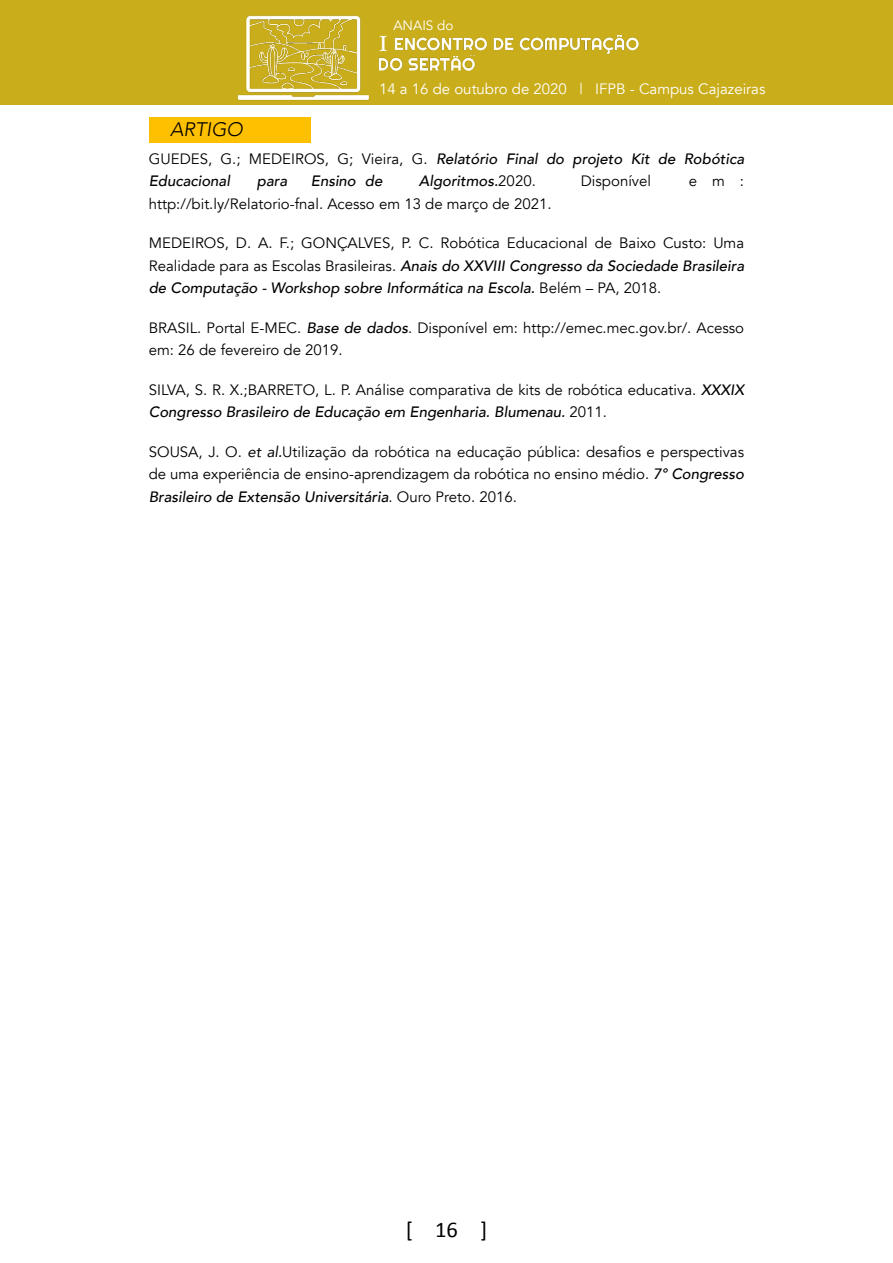
<style>
.page{position:relative;width:893px;height:1263px;background:#fff}
.page>*{position:absolute;margin:0;border:0;box-sizing:border-box;transform-origin:0 0}
.t1{font:22.5px "Calibri";color:#000}
.t2{font:22.5px "Plantagenet Cherokee";color:#fff}
.t3{font:italic 300 19.5px "Avenir";color:#000}
.t4{font:15px/22.5px "Avenir";color:#000;text-align:justify}
.t5{font:italic 500 15px/22.5px "Avenir";color:#000}
.t6{font:15px "Avenir";color:#fff}
.t7{font:13.5px "Avenir";color:#fff}
.s1{font-weight:400;font-style:normal}
.s2{font-weight:500;font-style:italic}
.s3{font-style:italic}
</style>
<div class="page">
<div style="left:149px;top:117px;width:161px;height:26px;background:#ffc000"></div>
<div style="left:0;top:0;width:893px;height:104px;background:#caad1a"></div>
<img style="left:394px;top:35px;width:245px;height:19px">
<img style="left:378px;top:56px;width:97px;height:15px">
<img style="left:237px;top:15px;width:132px;height:85px">
<p class="t7" style="left:393px;top:17px;width:62px">ANAIS do</p>
<h1 class="t2" style="left:379px;top:30px;width:10px">I</h1>
<h2 class="t3" style="left:170px;top:118px;width:74px">ARTIGO</h2>
<p class="t6" style="left:379px;top:80px;width:388px">14 a 16 de outubro de 2020 | IFPB - Campus Cajazeiras</p>
<p class="t5" style="left:149px;top:148px;width:597px"><span class="s1">GUEDES, G.; MEDEIROS, G; Vieira, G.</span> Relatório Final do projeto Kit de Robótica<br>Educacional</p>
<p class="t5" style="left:257px;top:170px;width:32px">para</p>
<p class="t5" style="left:311px;top:170px;width:73px">Ensino de</p>
<p class="t5" style="left:419px;top:170px;width:118px">Algoritmos.<span class="s1">2020.</span></p>
<p class="t4" style="left:581px;top:170px;width:72px">Disponível</p>
<p class="t4" style="left:689px;top:170px;width:57px">em:</p>
<p class="t4" style="left:149px;top:193px;width:404px">http://bit.ly/Relatorio-fnal. Acesso em 13 de março de 2021.</p>
<p class="t4" style="left:149px;top:232px;width:597px">MEDEIROS, D. A. F.; GONÇALVES, P. C. Robótica Educacional de Baixo Custo: Uma Realidade para as Escolas Brasileiras. <span class="s2">Anais do XXVIII Congresso da Sociedade Brasileira de Computação - Workshop sobre Informática na Escola.</span> Belém – PA, 2018.</p>
<p class="t4" style="left:149px;top:317px;width:597px">BRASIL. Portal E-MEC. <span class="s2">Base de dados</span>. Disponível em: http://emec.mec.gov.br/. Acesso em: 26 de fevereiro de 2019.</p>
<p class="t4" style="left:149px;top:379px;width:597px">SILVA, S. R. X.;BARRETO, L. P. Análise comparativa de kits de robótica educativa. <span class="s2">XXXIX<br>Congresso Brasileiro de Educação em Engenharia. Blumenau.</span> 2011.</p>
<p class="t4" style="left:149px;top:441px;width:597px">SOUSA, J. O. <span class="s3">et al.</span>Utilização da robótica na educação pública: desafios e perspectivas de uma experiência de ensino-aprendizagem da robótica no ensino médio. <span class="s2">7° Congresso Brasileiro de Extensão Universitária</span>. Ouro Preto. 2016.</p>
<h1 class="t1" style="left:406px;top:1216px;width:83px">[ 16 ]</h1>
</div>
